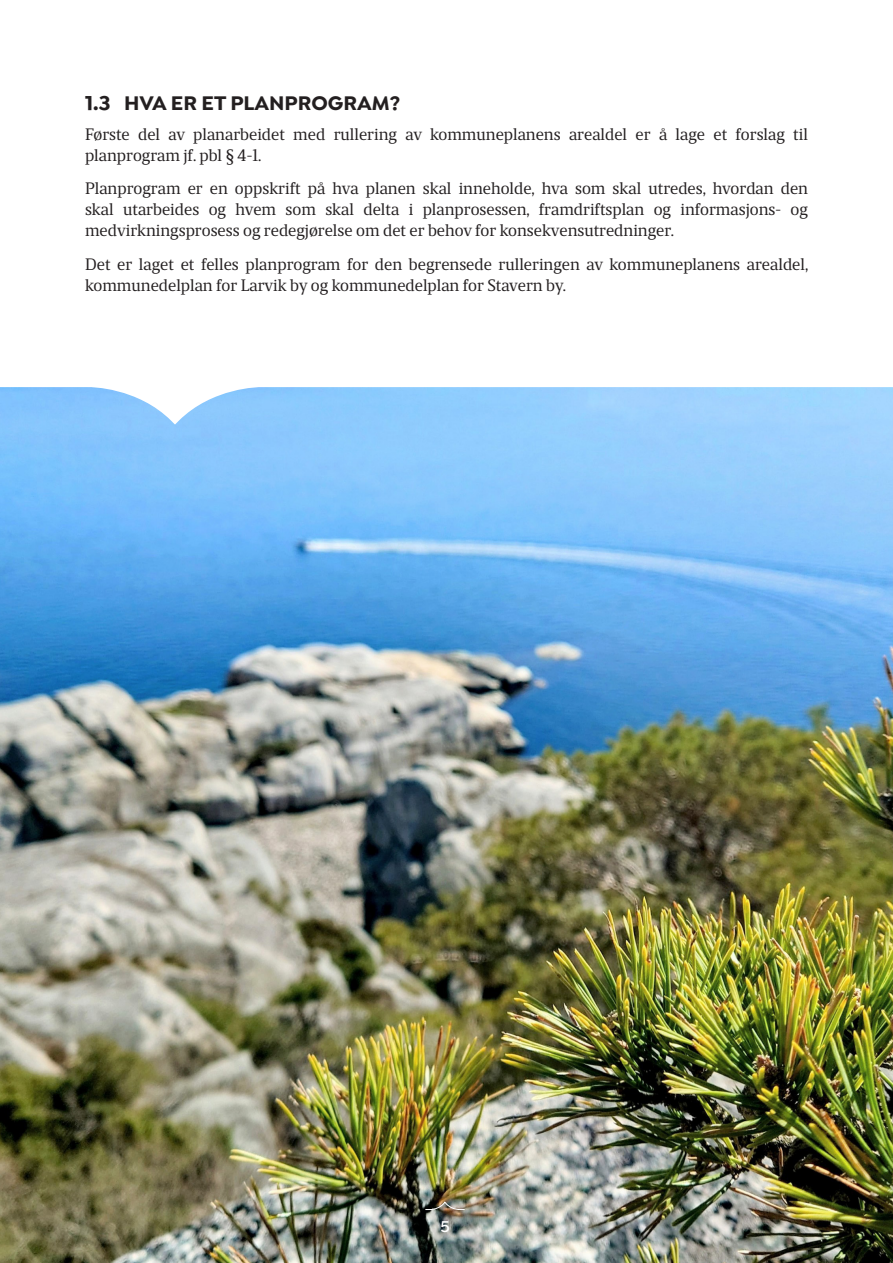
<style>
.page{position:relative;width:893px;height:1263px;background:#fff}
.page>*{position:absolute;margin:0;border:0;box-sizing:border-box;transform-origin:0 0}
.t1{font:700 21px "Isidora Sans";color:#231f20}
.t2{font:16.5px/21px "Maga W03";color:#231f20}
.t3{font:600 16.5px "Isidora Sans";color:#fff}
</style>
<div class="page">
<img style="left:0;top:424px;width:893px;height:839px">
<svg style="left:0;top:387px;width:893px;height:37px;background:#99d0fd"></svg>
<svg style="left:425px;top:1201px;width:40px;height:9px"></svg>
<p class="t1" style="left:85px;top:90px;width:317px">1.3 HVA ER ET PLANPROGRAM?</p>
<p class="t2" style="left:85px;top:123px;width:724px">Første del av planarbeidet med rullering av kommuneplanens arealdel er å lage et forslag til planprogram jf. pbl § 4-1.</p>
<p class="t2" style="left:85px;top:178px;width:724px;text-align:justify">Planprogram er en oppskrift på hva planen skal inneholde, hva som skal utredes, hvordan den skal utarbeides og hvem som skal delta i planprosessen, framdriftsplan og informasjons- og medvirkningsprosess og redegjørelse om det er behov for konsekvensutredninger.</p>
<p class="t2" style="left:85px;top:254px;width:725px">Det er laget et felles planprogram for den begrensede rulleringen av kommuneplanens arealdel, kommunedelplan for Larvik by og kommunedelplan for Stavern by.</p>
<p class="t3" style="left:440px;top:1216px;width:11px">5</p>
</div>
